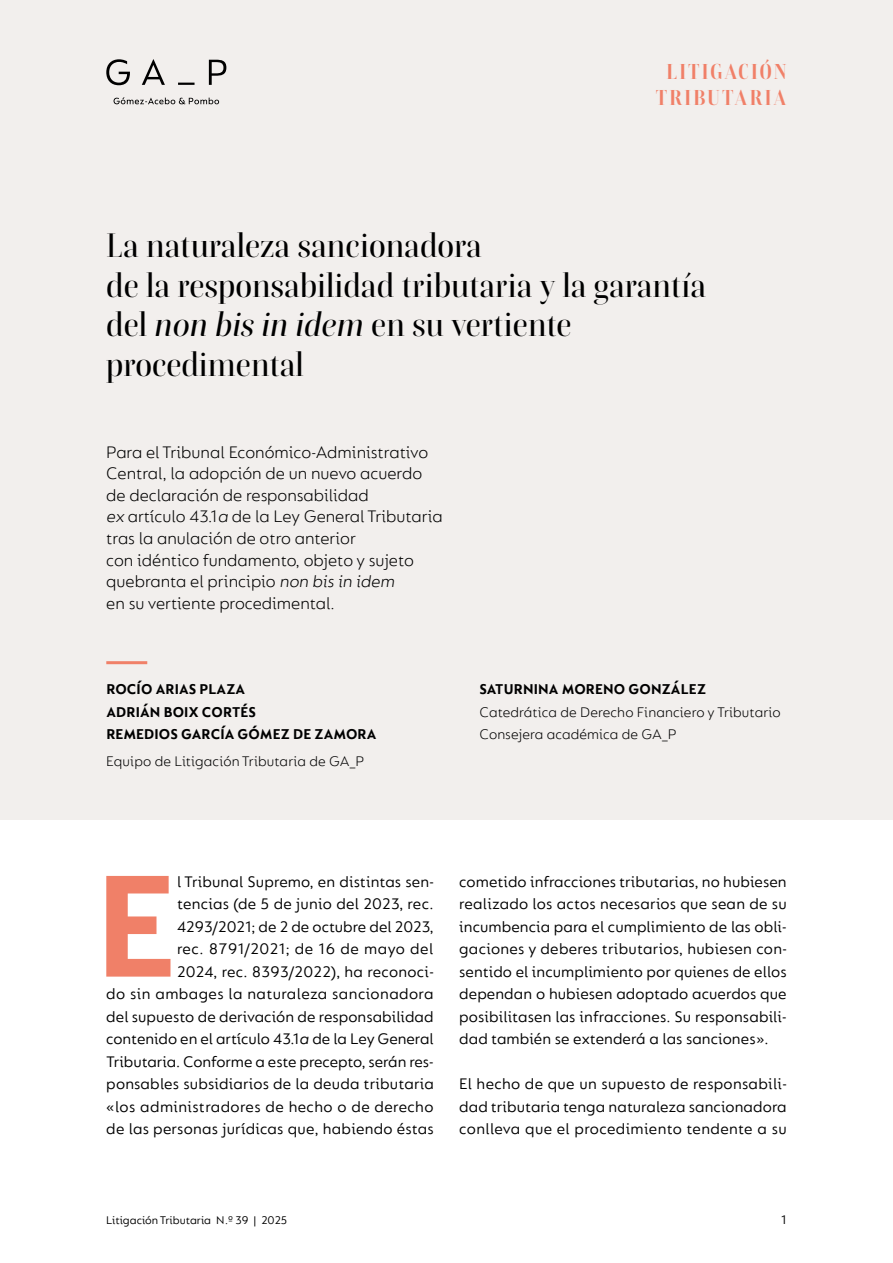
<style>
.page{position:relative;width:893px;height:1263px;background:#fff}
.page>*{position:absolute;margin:0;border:0;box-sizing:border-box;transform-origin:0 0}
.t1{font:700 155.4px "FS Lucas";color:#f08068}
.t2{font:500 33px/39.6px "Boska";color:#000}
.t3{font:700 21px/25.2px "Boska";letter-spacing:.1em;color:#f08068;text-align:center}
.t4{font:300 18px/21.6px "FS Lucas";color:#000}
.t5{font:16.5px/22.5px "FS Lucas";letter-spacing:.01em;color:#000;text-align:justify}
.t6{font:300 15px/22.5px "FS Lucas";letter-spacing:.01em;color:#000}
.t7{font:700 15px/22.5px "FS Lucas";letter-spacing:.01em;color:#000}
.t8{font:13.5px "FS Lucas";color:#000}
.t9{font:12px "FS Lucas";color:#000}
.s1{font-style:italic}
</style>
<div class="page">
<div style="left:0;top:0;width:893px;height:819px;background:#f2efed"></div>
<svg style="left:106px;top:59px;width:120px;height:45px"></svg>
<hr style="left:106px;top:661px;width:41px;height:3px;background:#f08068">
<p class="t3" style="left:656px;top:59px;width:132px">LITIGACIÓN<br>TRIBUTARIA</p>
<h2 class="t2" style="left:106px;top:225px;width:601px">La naturaleza sancionadora<br>de la responsabilidad tributaria y la garantía del <span class="s1">non bis in idem</span> en su vertiente procedimental</h2>
<p class="t4" style="left:106px;top:441px;width:338px">Para el Tribunal Económico-Administrativo Central, la adopción de un nuevo acuerdo de declaración de responsabilidad<br>ex artículo 43.1a de la Ley General Tributaria tras la anulación de otro anterior<br>con idéntico fundamento, objeto y sujeto quebranta el principio non bis in idem<br>en su vertiente procedimental.</p>
<p class="t7" style="left:106px;top:678px;width:272px">ROCÍO ARIAS PLAZA<br>ADRIÁN BOIX CORTÉS<br>REMEDIOS GARCÍA GÓMEZ DE ZAMORA</p>
<p class="t6" style="left:106px;top:750px;width:259px">Equipo de Litigación Tributaria de GA_P</p>
<p class="t7" style="left:479px;top:678px;width:228px">SATURNINA MORENO GONZÁLEZ</p>
<p class="t6" style="left:479px;top:700px;width:303px">Catedrática de Derecho Financiero y Tributario<br>Consejera académica de GA_P</p>
<p class="t5" style="left:106px;top:870px;width:329px;text-align:right">l Tribunal Supremo, en distintas sen-<br>tencias (de 5 de junio del 2023, rec.<br>4293/2021; de 2 de octubre del 2023,<br>rec. 8791/2021; de 16 de mayo del<br>2024, rec. 8393/2022), ha reconoci-<br>do sin ambages la naturaleza sancionadora del supuesto de derivación de responsabilidad contenido en el artículo 43.1<span class="s1">a</span> de la Ley General Tributaria. Conforme a este precepto, serán res&shy;ponsables subsidiarios de la deuda tributaria «los administradores de hecho o de derecho de las personas jurídicas que, habiendo éstas</p>
<p class="t5" style="left:459px;top:870px;width:329px">cometido infracciones tributarias, no hubiesen realizado los actos necesarios que sean de su incumbencia para el cumplimiento de las obli&shy;gaciones y deberes tributarios, hubiesen con&shy;sentido el incumplimiento por quienes de ellos dependan o hubiesen adoptado acuerdos que posibilitasen las infracciones. Su responsabili&shy;dad también se extenderá a las sanciones».</p>
<h1 class="t1" style="left:95px;top:836px;width:83px">E</h1>
<p class="t5" style="left:459px;top:1072px;width:329px">El hecho de que un supuesto de responsabili&shy;dad tributaria tenga naturaleza sancionadora conlleva que el procedimiento tendente a su</p>
<p class="t9" style="left:106px;top:1213px;width:182px">Litigación Tributaria N .º 39 | 2025</p>
<p class="t8" style="left:781px;top:1212px;width:7px">1</p>
</div>
